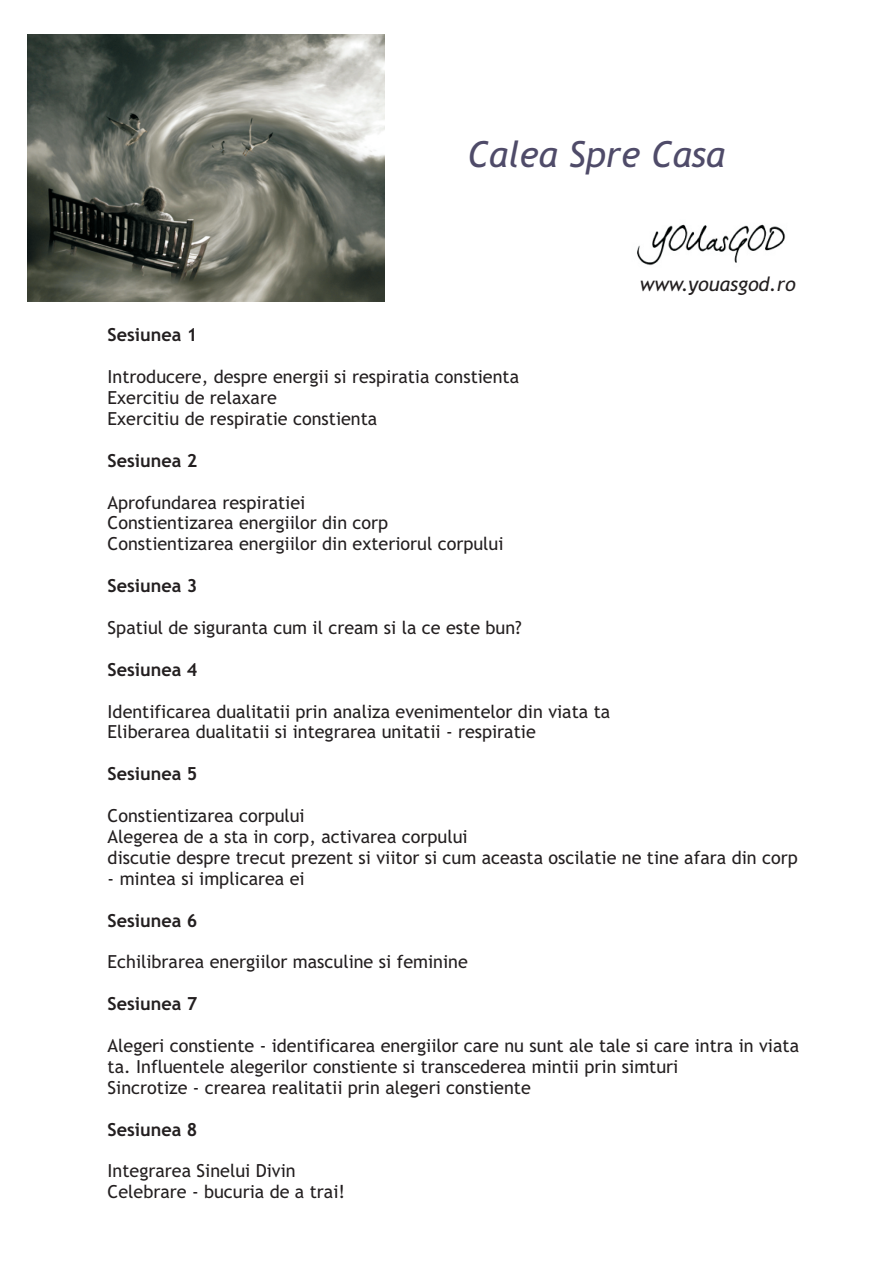
<style>
.page{position:relative;width:893px;height:1263px;background:#fff}
.page>*{position:absolute;margin:0;border:0;box-sizing:border-box;transform-origin:0 0}
.t1{font:italic 36px "Trebuchet MS";color:#4f4b69}
.t2{font:italic 19.65px "Trebuchet MS";color:#231f20}
.t3{font:18px/20.9px "Trebuchet MS";color:#231f20}
.t4{font:700 18px "Trebuchet MS";color:#231f20}
</style>
<div class="page">
<img style="left:28px;top:35px;width:357px;height:267px">
<img style="left:637px;top:224px;width:149px;height:42px">
<h1 class="t1" style="left:468px;top:141px;width:259px">Calea Spre Casa</h1>
<p class="t2" style="left:640px;top:277px;width:157px">www.youasgod.ro</p>
<p class="t4" style="left:108px;top:328px;width:91px">Sesiunea 1</p>
<p class="t3" style="left:108px;top:368px;width:413px">Introducere, despre energii si respiratia constienta<br>Exercitiu de relaxare<br>Exercitiu de respiratie constienta</p>
<p class="t4" style="left:108px;top:453px;width:91px">Sesiunea 2</p>
<p class="t3" style="left:108px;top:493px;width:397px">Aprofundarea respiratiei<br>Constientizarea energiilor din corp<br>Constientizarea energiilor din exteriorul corpului</p>
<p class="t4" style="left:108px;top:579px;width:91px">Sesiunea 3</p>
<p class="t3" style="left:108px;top:619px;width:416px">Spatiul de siguranta cum il cream si la ce este bun?</p>
<p class="t4" style="left:108px;top:662px;width:91px">Sesiunea 4</p>
<p class="t3" style="left:108px;top:702px;width:504px">Identificarea dualitatii prin analiza evenimentelor din viata ta<br>Eliberarea dualitatii si integrarea unitatii - respiratie</p>
<p class="t4" style="left:108px;top:767px;width:91px">Sesiunea 5</p>
<p class="t3" style="left:108px;top:807px;width:692px">Constientizarea corpului<br>Alegerea de a sta in corp, activarea corpului<br>discutie despre trecut prezent si viitor si cum aceasta oscilatie ne tine afara din corp</p>
<p class="t3" style="left:108px;top:869px;width:199px">- mintea si implicarea ei</p>
<p class="t4" style="left:108px;top:913px;width:91px">Sesiunea 6</p>
<p class="t3" style="left:108px;top:953px;width:362px">Echilibrarea energiilor masculine si feminine</p>
<p class="t4" style="left:108px;top:997px;width:91px">Sesiunea 7</p>
<p class="t3" style="left:108px;top:1037px;width:693px">Alegeri constiente - identificarea energiilor care nu sunt ale tale si care intra in viata ta. Influentele alegerilor constiente si transcederea mintii prin simturi<br>Sincrotize - crearea realitatii prin alegeri constiente</p>
<p class="t4" style="left:108px;top:1122px;width:91px">Sesiunea 8</p>
<p class="t3" style="left:108px;top:1162px;width:239px">Integrarea Sinelui Divin<br>Celebrare - bucuria de a trai!</p>
</div>
